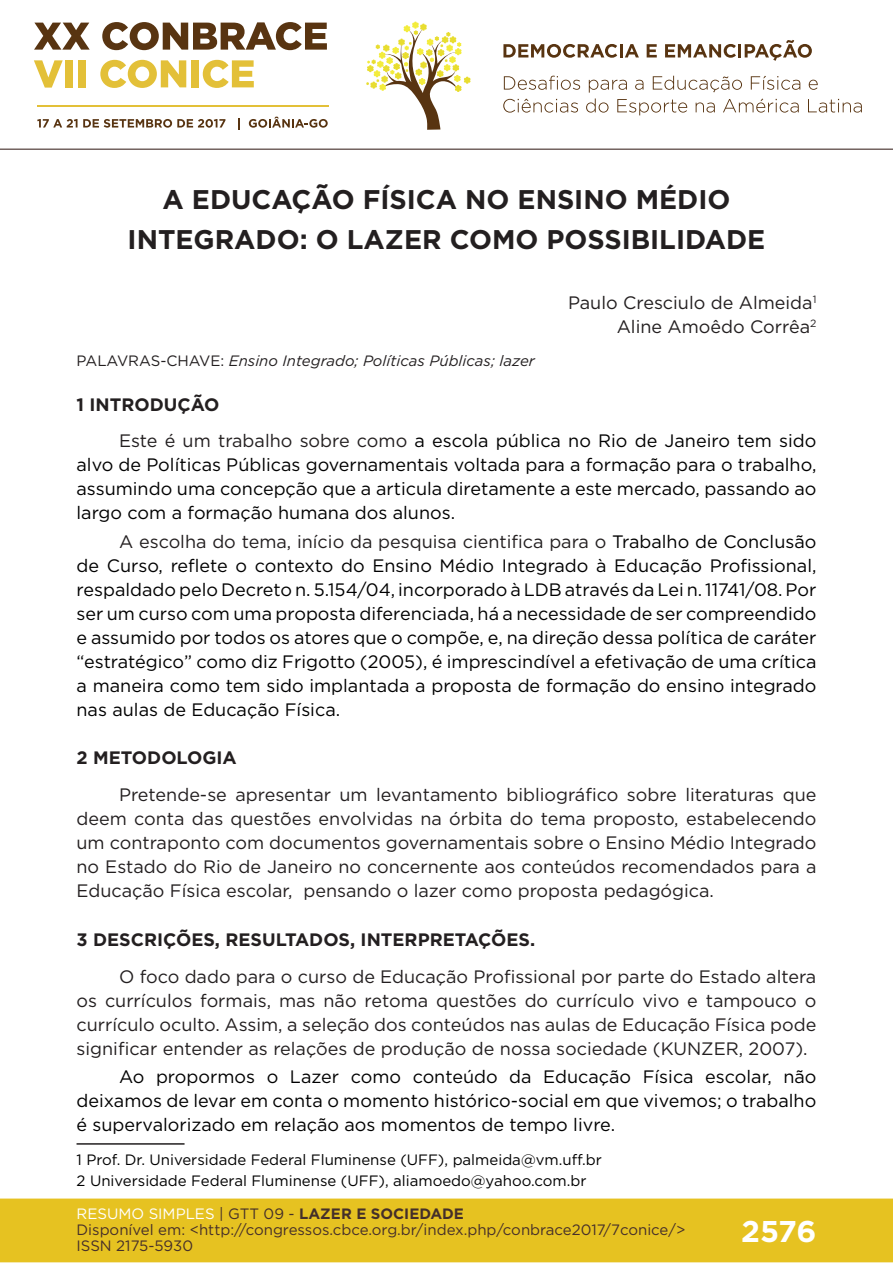
<style>
.page{position:relative;width:893px;height:1263px;background:#fff}
.page>*{position:absolute;margin:0;border:0;box-sizing:border-box;transform-origin:0 0}
.t1{font:700 30px "Gotham";color:#fff}
.t2{font:700 27px/40.5px "Gotham";color:#231f20;text-align:center}
.t3{font:18px/24px "Gotham";color:#000001;text-align:justify}
.t4{font:18px/24px "Gotham";color:#231f20;text-align:justify}
.t5{font:700 18px "Gotham";color:#231f20}
.t6{font:15px/16px "Gotham";color:#462f2a}
.t7{font:15px/21.3px "Gotham";color:#000001}
.t8{font:italic 15px "Gotham";color:#231f20}
.s1{font-style:normal}
.s2{font-weight:700;color:#231f20}
.s3{color:#231f20}
.s4{color:#fff}
.s5{color:#442f2a}
.s6{font-weight:700;color:#442f2a}
</style>
<div class="page">
<div style="left:0;top:1198px;width:893px;height:64px;background:#e6c221;border:2px solid #e6c221"></div>
<svg style="left:34px;top:23px;width:56px;height:27px"></svg>
<svg style="left:102px;top:22px;width:225px;height:28px"></svg>
<svg style="left:34px;top:60px;width:29px;height:28px"></svg>
<div style="left:65px;top:60px;width:8px;height:27px;background:#e3c038"></div>
<div style="left:78px;top:60px;width:8px;height:27px;background:#e3c038"></div>
<svg style="left:100px;top:60px;width:86px;height:28px"></svg>
<div style="left:191px;top:60px;width:8px;height:27px;background:#e3c038"></div>
<svg style="left:203px;top:60px;width:51px;height:28px"></svg>
<svg style="left:37px;top:119px;width:188px;height:9px"></svg>
<svg style="left:238px;top:118px;width:2px;height:11px"></svg>
<svg style="left:249px;top:117px;width:79px;height:11px"></svg>
<hr style="left:37px;top:105px;width:291px;height:2px;background:#e3c038">
<svg style="left:366px;top:21px;width:105px;height:109px"></svg>
<svg style="left:503px;top:44px;width:136px;height:14px"></svg>
<svg style="left:647px;top:44px;width:10px;height:13px"></svg>
<svg style="left:665px;top:40px;width:147px;height:21px"></svg>
<svg style="left:504px;top:76px;width:76px;height:14px"></svg>
<svg style="left:809px;top:80px;width:9px;height:10px"></svg>
<svg style="left:503px;top:99px;width:75px;height:14px"></svg>
<svg style="left:586px;top:76px;width:214px;height:39px"></svg>
<svg style="left:808px;top:99px;width:54px;height:14px"></svg>
<hr style="left:0;top:149px;width:893px;height:1px;background:#442f2a">
<hr style="left:77px;top:1143px;width:108px;height:2px;background:#231f20">
<h2 class="t2" style="left:128px;top:179px;width:639px">A EDUCAÇÃO FÍSICA NO ENSINO MÉDIO<br>INTEGRADO: O LAZER COMO POSSIBILIDADE</h2>
<p class="t4" style="left:568px;top:291px;width:250px;text-align:right">Paulo Cresciulo de Almeida<sup>1<br></sup>Aline Amoêdo Corrêa<sup>2</sup></p>
<p class="t8" style="left:77px;top:351px;width:460px"><span class="s1">PALAVRAS-CHAVE:</span> Ensino Integrado; Políticas Públicas; lazer</p>
<p class="t3" style="left:119px;top:385px;width:699px;line-height:36.8px;text-indent:-43px"><span class="s2">1 INTRODUÇÃO<br></span><span class="s3">Este é um trabalho sobre como</span> a escola pública no Rio de Janeiro tem sido</p>
<p class="t3" style="left:77px;top:453px;width:741px">alvo de Políticas Públicas governamentais voltada para a formação para o trabalho, assumindo uma concepção que a articula diretamente a este mercado, passando ao largo com a formação humana dos alunos.</p>
<p class="t3" style="left:77px;top:529px;width:741px;text-indent:43px"><span class="s3">A escolha do tema, início da pesquisa cientifica para o</span> Trabalho de Conclusão de Curso, reflete o contexto do Ensino Médio Integrado à Educação Profissional, respaldado pelo Decreto n. 5.154/04, incorporado à LDB através da Lei n. 11741/08. Por ser um curso com uma proposta diferenciada, há a necessidade de ser compreendido e assumido por todos os atores que o compõe, e, na direção dessa política de caráter “estratégico” como diz Frigotto (2005), é imprescindível a efetivação de uma crítica a maneira como tem sido implantada a proposta de formação do ensino integrado nas aulas de Educação Física.</p>
<p class="t5" style="left:77px;top:746px;width:162px">2 METODOLOGIA</p>
<p class="t4" style="left:77px;top:782px;width:741px;text-indent:43px">Pretende-se apresentar um levantamento bibliográfico sobre literaturas que deem conta das questões envolvidas na órbita do tema proposto, estabelecendo um contraponto com documentos governamentais sobre o Ensino Médio Integrado no Estado do Rio de Janeiro no concernente aos conteúdos recomendados para a Educação Física escolar, pensando o lazer como proposta pedagógica.</p>
<p class="t5" style="left:77px;top:927px;width:460px">3 DESCRIÇÕES, RESULTADOS, INTERPRETAÇÕES.</p>
<p class="t4" style="left:77px;top:964px;width:741px;text-indent:43px">O foco dado para o curso de Educação Profissional por parte do Estado altera os currículos formais, mas não retoma questões do currículo vivo e tampouco o currículo oculto. Assim, a seleção dos conteúdos nas aulas de Educação Física pode significar entender as relações de produção de nossa sociedade (KUNZER, 2007).</p>
<p class="t3" style="left:77px;top:1064px;width:741px;text-indent:43px">Ao propormos o Lazer como conteúdo da Educação Física escolar, não deixamos de levar em conta o momento histórico-social em que vivemos; o trabalho é supervalorizado em relação aos momentos de tempo livre.</p>
<p class="t7" style="left:77px;top:1149px;width:527px">1 Prof. Dr. Universidade Federal Fluminense (UFF), palmeida@vm.uff.br<br>2 Universidade Federal Fluminense (UFF), aliamoedo@yahoo.com.br</p>
<p class="t6" style="left:77px;top:1205px;width:610px"><span class="s4">RESUMO SIMPLES</span> <span class="s5">| GTT 09 -</span> <span class="s6">LAZER E SOCIEDADE<br></span>Disponível em: &lt;http://congressos.cbce.org.br/index.php/conbrace2017/7conice/&gt;<br>ISSN 2175-5930</p>
<h1 class="t1" style="left:741px;top:1212px;width:77px">2576</h1>
</div>
